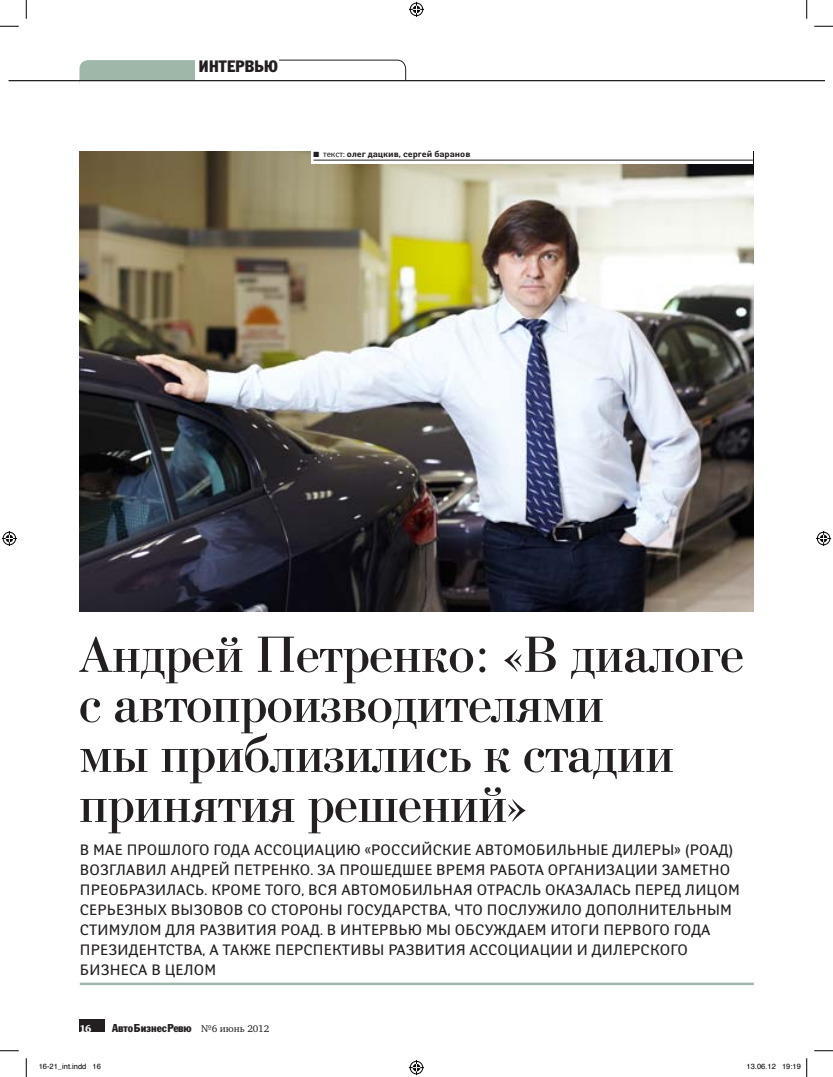
<style>
.page{position:relative;width:833px;height:1077px;background:#fff}
.page>*{position:absolute;margin:0;border:0;box-sizing:border-box;transform-origin:0 0}
.t1{font:53.75px/50px "Bodoni C";letter-spacing:-.005em;color:#231f20}
.t2{font:condensed 16.25px "Bloknot Alt";letter-spacing:.02em;color:#231f20}
.t3{font:15px/20px "Yanus C";letter-spacing:.015em;color:#231f20}
.t4{font:condensed 11.25px "Bloknot Alt";letter-spacing:-.005em;color:#231f20}
.t5{font:10px "Charter ITC Black C";color:#fff}
.t6{font:700 8.75px "Yanus C";color:#231f20}
.t7{font:7.5px "Helvetica";color:#000}
.s1{font-weight:400}
.s2{font-family:"Charter ITCC";font-stretch:normal;font-size:10px}
</style>
<div class="page">
<div style="left:79px;top:60px;width:126px;height:31px;background:#9fb7a9;border-radius:9px"></div>
<div style="left:199px;top:60px;width:206px;height:32px;border:1px solid #231f20;border-radius:9px"></div>
<div style="left:195px;top:58px;width:84px;height:24px;background:#fff"></div>
<div style="left:79px;top:80px;width:744px;height:13px;background:#fff"></div>
<hr style="left:9px;top:80px;width:814px;height:1px;background:#231f20">
<div style="left:79px;top:1019px;width:26px;height:12px;background:#231f20"></div>
<img style="left:79px;top:151px;width:674px;height:460px">
<div style="left:311px;top:150px;width:441px;height:14px;background:#fff"></div>
<hr style="left:313px;top:160px;width:439px;height:1px;background:#231f20">
<hr style="left:80px;top:982px;width:673px;height:3px;background:#9fb7a9">
<svg style="left:0;top:25px;width:19px;height:2px"></svg>
<svg style="left:814px;top:25px;width:18px;height:2px"></svg>
<svg style="left:0;top:1050px;width:19px;height:1px"></svg>
<svg style="left:814px;top:1050px;width:18px;height:1px"></svg>
<svg style="left:25px;top:0;width:2px;height:19px"></svg>
<svg style="left:25px;top:1058px;width:2px;height:19px"></svg>
<svg style="left:806px;top:0;width:1px;height:19px"></svg>
<svg style="left:409px;top:2px;width:15px;height:15px"></svg>
<svg style="left:409px;top:1060px;width:15px;height:15px"></svg>
<svg style="left:2px;top:531px;width:15px;height:15px"></svg>
<svg style="left:816px;top:531px;width:14px;height:15px"></svg>
<svg style="left:806px;top:1058px;width:1px;height:19px"></svg>
<p class="t2" style="left:199px;top:57px;width:80px">ИНТЕРВЬЮ</p>
<p class="t6" style="left:313px;top:148px;width:158px">■ <span class="s1">текст:</span> олег дацкив, сергей баранов</p>
<h1 class="t1" style="left:79px;top:630px;width:666px">Андрей Петренко: «В диалоге с автопроизводителями<br>мы приблизились к стадии принятия решений»</h1>
<p class="t3" style="left:80px;top:840px;width:620px">В мае прошлого года ассоциацию «Российские автомобильные дилеры» (РОАД</p>
<p class="t3" style="left:80px;top:840px;width:661px;text-indent:648px">) возглав ил Андрей П етренко. За прошедшее в ремя работа организации заметно преобразилась. Кроме того, вся автомобильная отрасль оказалась перед лицом серьезных в ызовов со стороны государства, что послужило дополнительным стимулом для разв ития РОАД</p>
<p class="t3" style="left:80px;top:920px;width:632px;text-indent:240px">. В интерв ью мы обсуждаем итоги первого года президентства, а также перспектив ы разв ития ассоциации и дилерского бизнеса в целом</p>
<p class="t5" style="left:79px;top:1022px;width:14px">16</p>
<p class="t4" style="left:112px;top:1021px;width:158px">АвтоБизнесРевю <span class="s2">№6 июнь 2012</span></p>
<p class="t7" style="left:39px;top:1061px;width:64px">16-21_int.indd 16</p>
<p class="t7" style="left:746px;top:1061px;width:56px">13.06.12 19:19</p>
</div>
